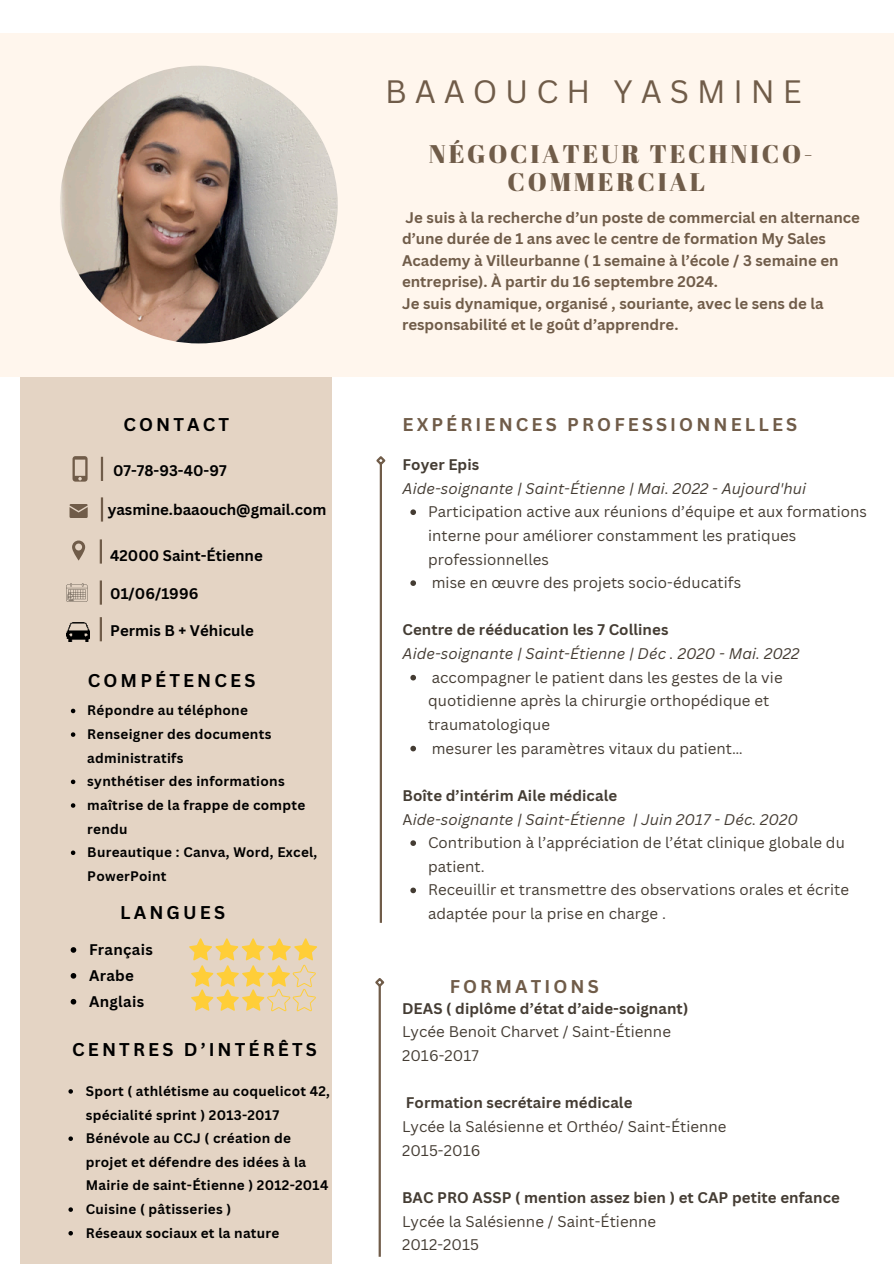
<style>
.page{position:relative;width:894px;height:1264px;background:#fff}
.page>*{position:absolute;margin:0;border:0;box-sizing:border-box;transform-origin:0 0}
.t1{font:31.5px "Canva Sans";letter-spacing:.25em;color:#705c49}
.t2{font:25.5px/28.2px "Abril Fatface";letter-spacing:.105em;color:#705c49}
.t3{font:700 18px "Canva Sans";letter-spacing:.17em;color:#000}
.t4{font:700 18px "Canva Sans";letter-spacing:.17em;color:#705c49}
.t5{font:15px/23.7px "Canva Sans";letter-spacing:.005em;color:#443c33}
.t6{font:700 15px/21.3px "Canva Sans";color:#705c49}
.t7{font:700 15px "Canva Sans";letter-spacing:.005em;color:#443c33}
.t8{font:italic 15px "Canva Sans";letter-spacing:.005em;color:#443c33}
.t9{font:700 15px "Canva Sans";color:#000}
.t10{font:700 15px/25.8px "Canva Sans";letter-spacing:.02em;color:#000}
.t11{font:700 13.5px/23.7px "Canva Sans";letter-spacing:.02em;color:#000}
.s1{font-style:normal}
</style>
<div class="page">
<div style="left:20px;top:101px;width:312px;height:1162px;background:#e4d4c4"></div>
<div style="left:0;top:33px;width:893px;height:343px;background:#fff6ed"></div>
<img style="left:60px;top:66px;width:277px;height:277px;border-radius:50%">
<svg style="left:72px;top:540px;width:13px;height:20px"></svg>
<svg style="left:69px;top:504px;width:18px;height:13px"></svg>
<svg style="left:72px;top:456px;width:15px;height:25px"></svg>
<hr style="left:100px;top:539px;width:2px;height:24px;background:#705c49">
<hr style="left:101px;top:497px;width:2px;height:24px;background:#705c49">
<hr style="left:101px;top:457px;width:2px;height:24px;background:#705c49">
<hr style="left:379px;top:463px;width:3px;height:459px;background:#705c49">
<svg style="left:376px;top:456px;width:10px;height:11px"></svg>
<hr style="left:378px;top:985px;width:3px;height:271px;background:#705c49">
<svg style="left:375px;top:978px;width:10px;height:10px"></svg>
<svg style="left:66px;top:583px;width:21px;height:19px"></svg>
<hr style="left:100px;top:580px;width:2px;height:24px;background:#705c49">
<img style="left:67px;top:622px;width:22px;height:19px">
<hr style="left:100px;top:617px;width:2px;height:24px;background:#705c49">
<svg style="left:189px;top:938px;width:128px;height:73px"></svg>
<svg style="left:410px;top:509px;width:6px;height:6px"></svg>
<svg style="left:410px;top:580px;width:6px;height:6px"></svg>
<svg style="left:410px;top:675px;width:6px;height:5px"></svg>
<svg style="left:410px;top:745px;width:6px;height:6px"></svg>
<svg style="left:410px;top:840px;width:6px;height:6px"></svg>
<svg style="left:410px;top:887px;width:6px;height:6px"></svg>
<svg style="left:68px;top:1089px;width:5px;height:4px"></svg>
<svg style="left:68px;top:1136px;width:5px;height:4px"></svg>
<svg style="left:68px;top:1207px;width:5px;height:4px"></svg>
<svg style="left:68px;top:1231px;width:5px;height:4px"></svg>
<svg style="left:71px;top:708px;width:4px;height:5px"></svg>
<svg style="left:71px;top:732px;width:4px;height:4px"></svg>
<svg style="left:71px;top:779px;width:4px;height:5px"></svg>
<svg style="left:71px;top:803px;width:4px;height:4px"></svg>
<svg style="left:71px;top:850px;width:4px;height:5px"></svg>
<svg style="left:71px;top:947px;width:5px;height:5px"></svg>
<svg style="left:71px;top:973px;width:5px;height:5px"></svg>
<svg style="left:71px;top:998px;width:5px;height:6px"></svg>
<p class="t3" style="left:123px;top:413px;width:107px">CONTACT</p>
<p class="t9" style="left:113px;top:462px;width:115px">07-78-93-40-97</p>
<p class="t9" style="left:108px;top:500px;width:220px">yasmine.baaouch@gmail.com</p>
<p class="t9" style="left:110px;top:546px;width:154px">42000 Saint-Étienne</p>
<p class="t9" style="left:110px;top:584px;width:90px">01/06/1996</p>
<p class="t9" style="left:110px;top:622px;width:145px">Permis B + Véhicule</p>
<p class="t3" style="left:88px;top:669px;width:169px">COMPÉTENCES</p>
<p class="t11" style="left:87px;top:699px;width:231px">Répondre au téléphone<br>Renseigner des documents administratifs<br>synthétiser des informations maîtrise de la frappe de compte rendu<br>Bureautique : Canva, Word, Excel,<br>PowerPoint</p>
<p class="t3" style="left:120px;top:902px;width:106px">LANGUES</p>
<p class="t10" style="left:89px;top:936px;width:65px">Français<br>Arabe<br>Anglais</p>
<p class="t3" style="left:72px;top:1038px;width:246px">CENTRES D’INTÉRÊTS</p>
<p class="t11" style="left:86px;top:1079px;width:246px">Sport ( athlétisme au coquelicot 42, spécialité sprint ) 2013-2017<br>Bénévole au CCJ ( création de projet et défendre des idées à la<br>Mairie de saint-Étienne ) 2012-2014<br>Cuisine ( pâtisseries )<br>Réseaux sociaux et la nature</p>
<h1 class="t1" style="left:385px;top:72px;width:418px">BAAOUCH YASMINE</h1>
<h2 class="t2" style="left:507px;top:139px;width:306px;text-indent:-79px">NÉGOCIATEUR TECHNICO-<br>COMMERCIAL</h2>
<p class="t6" style="left:402px;top:207px;width:459px">Je suis à la recherche d’un poste de commercial en alternance d’une durée de 1 ans avec le centre de formation My Sales Academy à Villeurbanne ( 1 semaine à l’école / 3 semaine en entreprise). À partir du 16 septembre 2024.<br>Je suis dynamique, organisé , souriante, avec le sens de la responsabilité et le goût d’apprendre.</p>
<p class="t4" style="left:402px;top:413px;width:396px">EXPÉRIENCES PROFESSIONNELLES</p>
<p class="t7" style="left:402px;top:455px;width:78px">Foyer Epis</p>
<p class="t8" style="left:402px;top:479px;width:405px">Aide-soignante | Saint-Étienne | Mai. 2022 - Aujourd'hui</p>
<p class="t5" style="left:428px;top:500px;width:440px">Participation active aux réunions d’équipe et aux formations interne pour améliorer constamment les pratiques professionnelles<br>mise en œuvre des projets socio-éducatifs</p>
<p class="t7" style="left:402px;top:621px;width:267px">Centre de rééducation les 7 Collines</p>
<p class="t8" style="left:402px;top:644px;width:398px">Aide-soignante | Saint-Étienne | Déc . 2020 - Mai. 2022</p>
<p class="t5" style="left:428px;top:665px;width:356px">accompagner le patient dans les gestes de la vie quotidienne après la chirurgie orthopédique et traumatologique<br>mesurer les paramètres vitaux du patient…</p>
<p class="t7" style="left:402px;top:786px;width:216px">Boîte d’intérim Aile médicale</p>
<p class="t8" style="left:402px;top:810px;width:397px"><span class="s1">A</span>ide-soignante | Saint-Étienne | Juin 2017 - Déc. 2020</p>
<p class="t5" style="left:428px;top:831px;width:418px">Contribution à l’appréciation de l’état clinique globale du</p>
<p class="t5" style="left:428px;top:854px;width:58px">patient.</p>
<p class="t5" style="left:428px;top:878px;width:422px">Receuillir et transmettre des observations orales et écrite</p>
<p class="t5" style="left:428px;top:901px;width:239px">adaptée pour la prise en charge .</p>
<p class="t4" style="left:449px;top:975px;width:151px">FORMATIONS</p>
<p class="t7" style="left:402px;top:999px;width:288px">DEAS ( diplôme d’état d’aide-soignant)</p>
<p class="t5" style="left:402px;top:1020px;width:270px">Lycée Benoit Charvet / Saint-Étienne<br>2016-2017</p>
<p class="t7" style="left:405px;top:1093px;width:228px">Formation secrétaire médicale</p>
<p class="t5" style="left:402px;top:1114px;width:326px">Lycée la Salésienne et Orthéo/ Saint-Étienne<br>2015-2016</p>
<p class="t7" style="left:402px;top:1188px;width:439px">BAC PRO ASSP ( mention assez bien ) et CAP petite enfance</p>
<p class="t5" style="left:402px;top:1209px;width:255px">Lycée la Salésienne / Saint-Étienne<br>2012-2015</p>
</div>
